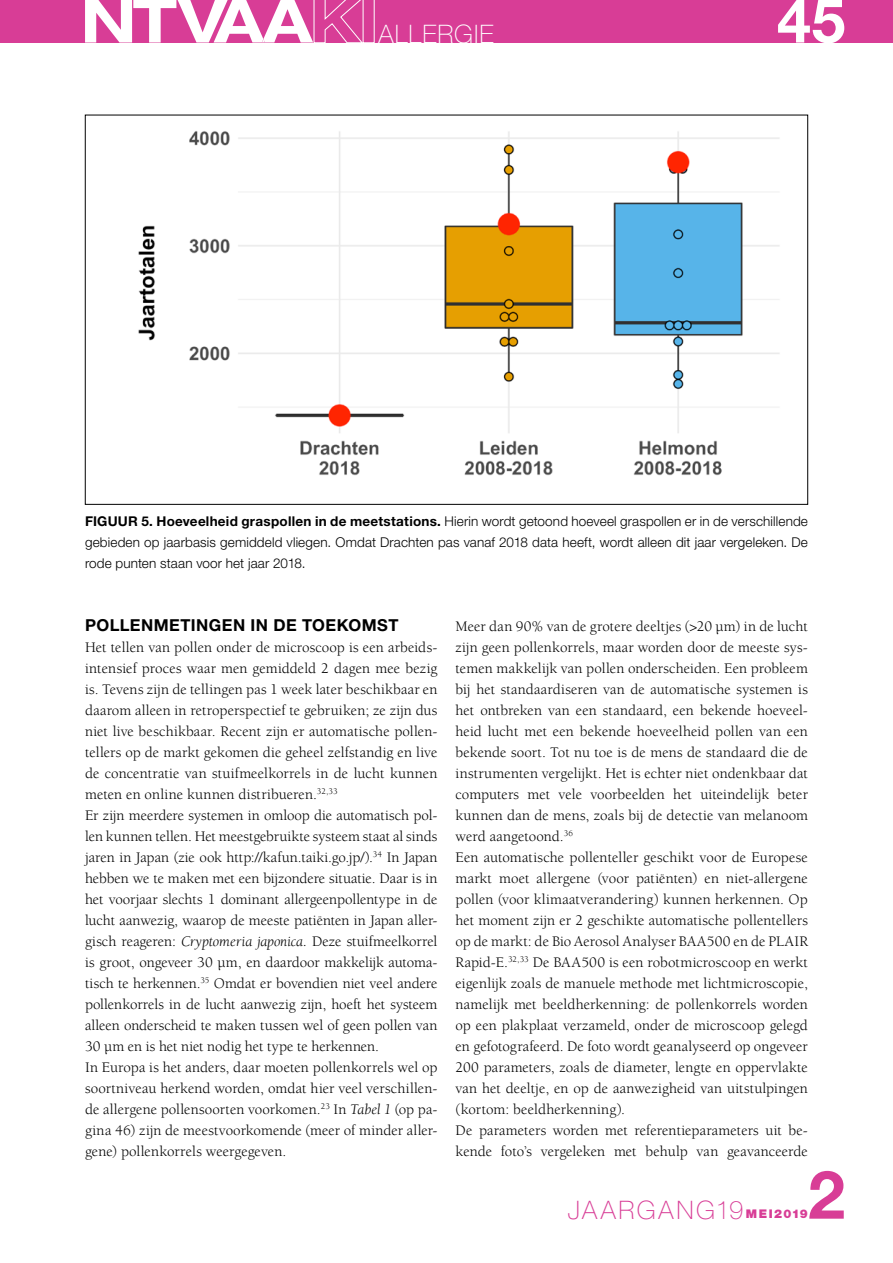
<style>
.page{position:relative;width:893px;height:1263px;background:#fff}
.page>*{position:absolute;margin:0;border:0;box-sizing:border-box;transform-origin:0 0}
.t1{font:700 66.9px "Helvetica Neue";color:#d83d96}
.t2{font:700 60.75px "Helvetica Neue";color:#fff}
.t3{font:100 25.5px "Helvetica Neue";letter-spacing:.1em;color:#d83d96}
.t4{font:100 25.5px "Helvetica Neue";letter-spacing:.04em;color:#fff}
.t5{font:700 16.5px "Helvetica Neue LT Std";letter-spacing:.025em;color:#000}
.t6{font:15px/21px "Berkeley Std";color:#000}
.t7{font:300 13.5px/21px "Helvetica Neue LT Std";letter-spacing:.01em;color:#000;text-align:justify}
.s1{font-weight:700}
.s2{font-style:italic}
.s3{font-weight:900;font-size:12px}
</style>
<div class="page">
<div style="left:0;top:0;width:893px;height:43px;background:#d83d96"></div>
<svg style="left:85px;top:0;width:290px;height:43px"></svg>
<img style="left:138px;top:131px;width:642px;height:345px">
<h3 class="t4" style="left:378px;top:19px;width:117px">ALLERGIE</h3>
<h2 class="t2" style="left:777px;top:-17px;width:70px">45</h2>
<p class="t7" style="left:85px;top:510px;width:724px"><span class="s1">FIGUUR 5. Hoeveelheid graspollen in de meetstations.</span> Hierin wordt getoond hoeveel graspollen er in de verschillende gebieden op jaarbasis gemiddeld vliegen. Omdat Drachten pas vanaf 2018 data heeft, wordt alleen dit jaar vergeleken. De rode punten staan voor het jaar 2018.</p>
<p class="t5" style="left:85px;top:614px;width:315px">POLLENMETINGEN IN DE TOEKOMST</p>
<p class="t6" style="left:85px;top:637px;width:354px">Het tellen van pollen onder de microscoop is een arbeids&shy;intensief proces waar men gemiddeld 2 dagen mee bezig is. Tevens zijn de tellingen pas 1 week later beschikbaar en daarom alleen in retroperspectief te gebruiken; ze zijn dus niet live beschikbaar. Recent zijn er automatische pollen&shy;tellers op de markt gekomen die geheel zelfstandig en live de concentratie van stuifmeelkorrels in de lucht kunnen meten en online kunnen distribueren.<sup>32,33<br></sup>Er zijn meerdere systemen in omloop die automatisch pol&shy;len kunnen tellen. Het meestgebruikte systeem staat al sinds jaren in Japan (zie ook http://kafun.taiki.go.jp/).<sup>34</sup> In Japan hebben we te maken met een bijzondere situatie. Daar is in het voorjaar slechts 1 dominant allergeenpollentype in de lucht aanwezig, waarop de meeste patiënten in Japan aller&shy;gisch reageren: <span class="s2">Cryptomeria japonica.</span> Deze stuifmeelkorrel is groot, ongeveer 30 µm, en daardoor makkelijk automa&shy;tisch te herkennen.<sup>35</sup> Omdat er bovendien niet veel andere pollenkorrels in de lucht aanwezig zijn, hoeft het systeem alleen onderscheid te maken tussen wel of geen pollen van 30 µm en is het niet nodig het type te herkennen.<br>In Europa is het anders, daar moeten pollenkorrels wel op soortniveau herkend worden, omdat hier veel verschillen&shy;de allergene pollensoorten voorkomen.<sup>23</sup> In <span class="s2">Tabel 1</span> (op pa&shy;gina 46) zijn de meestvoorkomende (meer of minder aller&shy;gene) pollenkorrels weergegeven.</p>
<p class="t6" style="left:455px;top:616px;width:354px">Meer dan 90% van de grotere deeltjes (&gt;20 µm) in de lucht zijn geen pollenkorrels, maar worden door de meeste sys&shy;temen makkelijk van pollen onderscheiden. Een probleem bij het standaardiseren van de automatische systemen is het ontbreken van een standaard, een bekende hoeveel&shy;heid lucht met een bekende hoeveelheid pollen van een bekende soort. Tot nu toe is de mens de standaard die de instrumenten vergelijkt. Het is echter niet ondenkbaar dat computers met vele voorbeelden het uiteindelijk beter kunnen dan de mens, zoals bij de detectie van melanoom werd aangetoond.<sup>36<br></sup>Een automatische pollenteller geschikt voor de Europese markt moet allergene (voor patiënten) en niet-allergene pollen (voor klimaatverandering) kunnen herkennen. Op het moment zijn er 2 geschikte automatische pollentellers op de markt: de Bio Aerosol Analyser BAA500 en de PLAIR Rapid-E.<sup>32,33</sup> De BAA500 is een robotmicroscoop en werkt eigenlijk zoals de manuele methode met lichtmicroscopie, namelijk met beeldherkenning: de pollenkorrels worden op een plakplaat verzameld, onder de microscoop gelegd en gefotografeerd. De foto wordt geanalyseerd op ongeveer 200 parameters, zoals de diameter, lengte en oppervlakte van het deeltje, en op de aanwezigheid van uitstulpingen (kortom: beeldherkenning).<br>De parameters worden met referentieparameters uit be&shy;kende foto’s vergeleken met behulp van geavanceerde</p>
<h1 class="t1" style="left:808px;top:1153px;width:39px">2</h1>
<h3 class="t3" style="left:568px;top:1195px;width:242px">JAARGANG19<span class="s3">MEI2019</span></h3>
</div>
